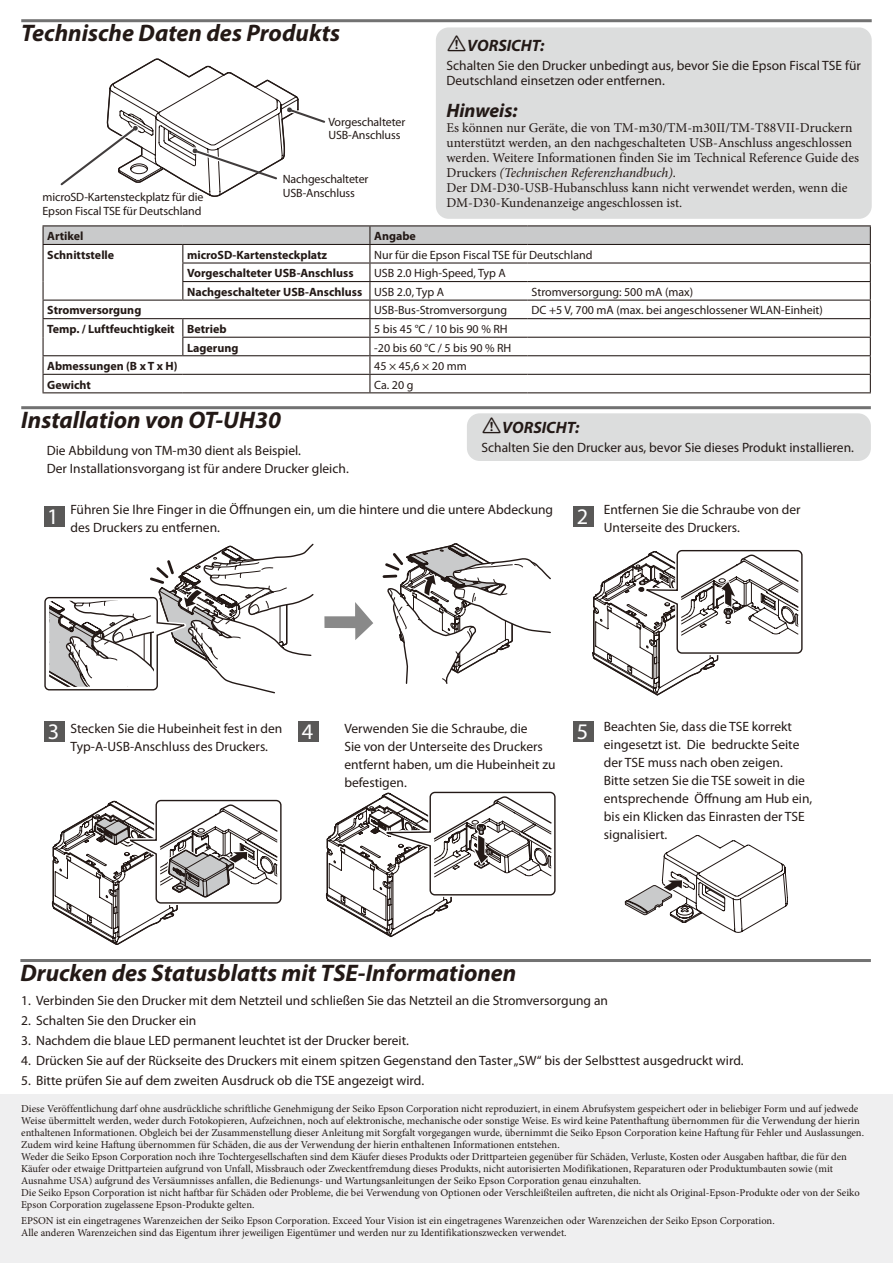
<style>
.page{position:relative;width:893px;height:1263px;background:#fff}
.page>*{position:absolute;margin:0;border:0;box-sizing:border-box;transform-origin:0 0}
.t1{font:italic 700 24px "Myriad Pro";color:#231916}
.t2{font:22.5px "TP Publication Group Icons 4 AAA";color:#231916}
.t3{font:22.35px "Myriad Pro";color:#fff}
.t4{font:italic 700 19.5px "Myriad Pro";color:#231916}
.t5{font:italic 700 16.5px "Myriad Pro";color:#231916}
.t6{font:13.5px/18px "Myriad Pro";color:#231916}
.t7{font:13.5px/15px "Minion Pro";color:#231916}
.t8{font:12px/13.5px "Myriad Pro";color:#231916}
.t9{font:700 12px "Myriad Pro";color:#231916}
.t10{font:10.5px/12px "Minion Pro";color:#231916}
.s1{font-style:italic}
</style>
<div class="page">
<div style="left:0;top:1094px;width:893px;height:169px;background:#efeff0"></div>
<div style="left:436px;top:27px;width:436px;height:192px;background:#dcdddd;border-radius:13px"></div>
<div style="left:44px;top:506px;width:20px;height:21px;background:#595857"></div>
<div style="left:44px;top:721px;width:20px;height:20px;background:#595857"></div>
<div style="left:298px;top:721px;width:20px;height:20px;background:#595857"></div>
<div style="left:573px;top:721px;width:20px;height:20px;background:#595857"></div>
<div style="left:573px;top:506px;width:20px;height:20px;background:#595857"></div>
<svg style="left:625px;top:835px;width:163px;height:98px"></svg>
<svg style="left:325px;top:791px;width:231px;height:147px"></svg>
<svg style="left:382px;top:543px;width:169px;height:141px"></svg>
<svg style="left:592px;top:550px;width:211px;height:146px"></svg>
<svg style="left:51px;top:799px;width:231px;height:146px"></svg>
<svg style="left:44px;top:543px;width:270px;height:151px"></svg>
<hr style="left:118px;top:600px;width:37px;height:4px;background:#fff">
<hr style="left:90px;top:684px;width:37px;height:4px;background:#fff">
<svg style="left:324px;top:602px;width:49px;height:38px"></svg>
<svg style="left:60px;top:58px;width:266px;height:139px"></svg>
<hr style="left:43px;top:225px;width:140px;height:1px;background:#231916">
<hr style="left:183px;top:225px;width:187px;height:1px;background:#231916">
<hr style="left:370px;top:225px;width:157px;height:1px;background:#231916">
<hr style="left:527px;top:225px;width:344px;height:1px;background:#231916">
<hr style="left:43px;top:392px;width:140px;height:1px;background:#231916">
<hr style="left:183px;top:392px;width:187px;height:1px;background:#231916">
<hr style="left:370px;top:392px;width:157px;height:1px;background:#231916">
<hr style="left:527px;top:392px;width:344px;height:1px;background:#231916">
<svg style="left:43px;top:226px;width:828px;height:166px"></svg>
<hr style="left:21px;top:19px;width:851px;height:3px;background:#727272">
<hr style="left:21px;top:406px;width:850px;height:3px;background:#727272">
<div style="left:467px;top:413px;width:404px;height:48px;background:#dcdddd;border-radius:13px"></div>
<hr style="left:20px;top:959px;width:851px;height:3px;background:#727272">
<h1 class="t1" style="left:21px;top:18px;width:320px">Technische Daten des Produkts</h1>
<p class="t8" style="left:43px;top:190px;width:162px">microSD-Kartensteckplatz für die<br>Epson Fiscal TSE für Deutschland</p>
<p class="t9" style="left:47px;top:228px;width:38px">Artikel</p>
<p class="t8" style="left:328px;top:115px;width:78px">Vorgeschalteter<br>USB-Anschluss</p>
<p class="t8" style="left:283px;top:172px;width:87px">Nachgeschalteter<br>USB-Anschluss</p>
<p class="t9" style="left:374px;top:228px;width:43px">Angabe</p>
<h2 class="t2" style="left:446px;top:31px;width:22px">!</h2>
<p class="t6" style="left:446px;top:58px;width:416px;line-height:15px">Schalten Sie den Drucker unbedingt aus, bevor Sie die Epson Fiscal TSE für<br>Deutschland einsetzen oder entfernen.</p>
<h3 class="t4" style="left:446px;top:98px;width:73px">Hinweis:</h3>
<p class="t7" style="left:446px;top:121px;width:414px">Es können nur Geräte, die von TM m- 30/TM m- 30II/TM T- 88VII-Druckern unterstützt werden, an den nachgeschalteten USB-Anschluss angeschlossen werden. Weitere Informationen finden Sie im Technical Reference Guide des Druckers <span class="s1">(Technischen Referenzhandbuch</span> .<span class="s1">(<br></span>Der DM D- 30-USB-Hubanschluss kann nicht verwendet werden, wenn die DM D- 30-Kundenanzeige angeschlossen ist.</p>
<h3 class="t5" style="left:467px;top:34px;width:79px">VORSICHT:</h3>
<p class="t9" style="left:47px;top:247px;width:68px">Schnittstelle</p>
<p class="t9" style="left:187px;top:247px;width:142px">microSD-Kartensteckplatz</p>
<p class="t8" style="left:374px;top:248px;width:220px">Nur für die Epson Fiscal TSE für Deutschland</p>
<p class="t9" style="left:187px;top:265px;width:168px">Vorgeschalteter USB-Anschluss</p>
<p class="t8" style="left:374px;top:266px;width:133px">USB 2.0 High-Speed, Typ A</p>
<p class="t9" style="left:187px;top:284px;width:177px">Nachgeschalteter USB-Anschluss</p>
<p class="t8" style="left:374px;top:285px;width:71px">USB 2.0, Typ A</p>
<p class="t8" style="left:532px;top:285px;width:163px">Stromversorgung: 500 mA (max(</p>
<p class="t9" style="left:47px;top:303px;width:96px">Stromversorgung</p>
<p class="t8" style="left:374px;top:303px;width:135px">USB-Bus-Stromversorgung</p>
<p class="t8" style="left:532px;top:303px;width:293px">DC +5 ,V 700 mA (max. bei angeschlossener WLAN-Einheit(</p>
<p class="t9" style="left:47px;top:321px;width:129px">Temp /. Luftfeuchtigkeit</p>
<p class="t9" style="left:187px;top:321px;width:41px">Betrieb</p>
<p class="t8" style="left:374px;top:322px;width:135px">5 bis 45 /C° 10 bis 90 % RH</p>
<p class="t9" style="left:187px;top:340px;width:53px">Lagerung</p>
<p class="t8" style="left:374px;top:341px;width:139px">-20 bis 60 5/C° bis 90 % RH</p>
<p class="t9" style="left:47px;top:358px;width:132px">Abmessungen B ( HxTx )</p>
<p class="t8" style="left:374px;top:359px;width:94px">45 × 45,6 × 20 mm</p>
<p class="t9" style="left:47px;top:377px;width:45px">Gewicht</p>
<p class="t8" style="left:374px;top:378px;width:41px">Ca. 20 g</p>
<h1 class="t1" style="left:21px;top:405px;width:261px">Installation von OT-UH30</h1>
<p class="t6" style="left:47px;top:441px;width:304px">Die Abbildung von TM m- 30 dient als Beispiel.<br>Der Installationsvorgang ist für andere Drucker gleich.</p>
<h2 class="t2" style="left:481px;top:414px;width:22px">!</h2>
<p class="t6" style="left:481px;top:439px;width:374px">Schalten Sie den Drucker aus, bevor Sie dieses Produkt installieren.</p>
<h3 class="t5" style="left:502px;top:417px;width:79px">VORSICHT:</h3>
<h3 class="t3" style="left:47px;top:503px;width:13px">1</h3>
<p class="t6" style="left:71px;top:500px;width:484px">Führen Sie Ihre Finger in die Öffnungen ein, um die hintere und die untere Abdeckung des Druckers zu entfernen.</p>
<p class="t6" style="left:604px;top:500px;width:198px">Entfernen Sie die Schraube von der<br>Unterseite des Druckers.</p>
<h3 class="t3" style="left:577px;top:503px;width:13px">2</h3>
<h3 class="t3" style="left:48px;top:718px;width:13px">3</h3>
<p class="t6" style="left:71px;top:719px;width:213px">Stecken Sie die Hubeinheit fest in den<br>Typ A- -USB-Anschluss des Druckers.</p>
<p class="t6" style="left:344px;top:719px;width:213px">Verwenden Sie die Schraube, die<br>Sie von der Unterseite des Druckers entfernt haben, um die Hubeinheit zu befestigen.</p>
<p class="t6" style="left:604px;top:718px;width:210px">Beachten Sie, dass die TSE korrekt eingesetzt ist. Die bedruckte Seite der TSE muss nach oben zeigen.<br>Bitte setzen Sie die TSE soweit in die entsprechende Öffnung am Hub ein, bis ein Klicken das Einrasten der TSE signalisiert.</p>
<h3 class="t3" style="left:577px;top:718px;width:13px">5</h3>
<h3 class="t3" style="left:302px;top:718px;width:13px">4</h3>
<h1 class="t1" style="left:20px;top:957px;width:498px">Drucken des Statusblatts mit TSE-Informationen</h1>
<p class="t6" style="left:21px;top:991px;width:588px">1. Verbinden Sie den Drucker mit dem Netzteil und schließen Sie das Netzteil an die Stromversorgung an</p>
<p class="t6" style="left:21px;top:1011px;width:177px">2. Schalten Sie den Drucker ein</p>
<p class="t6" style="left:21px;top:1031px;width:389px">3. Nachdem die blaue LED permanent leuchtet ist der Drucker bereit.</p>
<p class="t6" style="left:21px;top:1051px;width:724px">4. Drücken Sie auf der Rückseite des Druckers mit einem spitzen Gegenstand den Taster„SW“ bis der Selbsttest ausgedruckt wird.</p>
<p class="t6" style="left:21px;top:1072px;width:404px">5. Bitte prüfen Sie auf dem zweiten Ausdruck ob die TSE angezeigt wird.</p>
<p class="t10" style="left:21px;top:1103px;width:844px">Diese Veröffentlichung darf ohne ausdrückliche schriftliche Genehmigung der Seiko Epson Corporation nicht reproduziert in, einem Abrufsystem gespeichert oder in beliebiger Form und auf jedwede Weise übermittelt werden, weder durch Fotokopieren, Aufzeichnen, noch auf elektronische, mechanische oder sonstige Weise. Es wird keine Patenthaftung übernommen für die Verwendung der hierin enthaltenen Informationen. Obgleich bei der Zusammenstellung dieser Anleitung mit Sorgfalt vorgegangen wurde, übernimmt die Seiko Epson Corporation keine Haftung für Fehler und Auslassungen.<br>Zudem wird keine Haftung übernommen für Schäden, die aus der Verwendung der hierin enthaltenen Informationen entstehen.<br>Weder die Seiko Epson Corporation noch ihre Tochtergesellschaften sind dem Käufer dieses Produkts oder Drittparteien gegenüber für Schäden, Verluste, Kosten oder Ausgaben haftbar, die für den Käufer oder etwaige Drittparteien aufgrund von Unfall, Missbrauch oder Zweckentfremdung dieses Produkts, nicht autorisierten Modifikationen, Reparaturen oder Produktumbauten sowie (mit Ausnahme USA) aufgrund des Versäumnisses anfallen, die Bedienungs- und Wartungsanleitungen der Seiko Epson Corporation genau einzuhalten.<br>Die Seiko Epson Corporation ist nicht haftbar für Schäden oder Probleme, die bei Verwendung von Optionen oder Verschleißteilen auftreten, die nicht als Original-Epson-Produkte oder von der Seiko Epson Corporation zugelassene Epson-Produkte gelten.</p>
<p class="t10" style="left:21px;top:1215px;width:755px">EPSON ist ein eingetragenes Warenzeichen der Seiko Epson Corporation. Exceed Your Vision ist ein eingetragenes Warenzeichen oder Warenzeichen der Seiko Epson Corporation.<br>Alle anderen Warenzeichen sind das Eigentum ihrer jeweiligen Eigentümer und werden nur zu Identifikationszwecken verwendet.</p>
</div>
